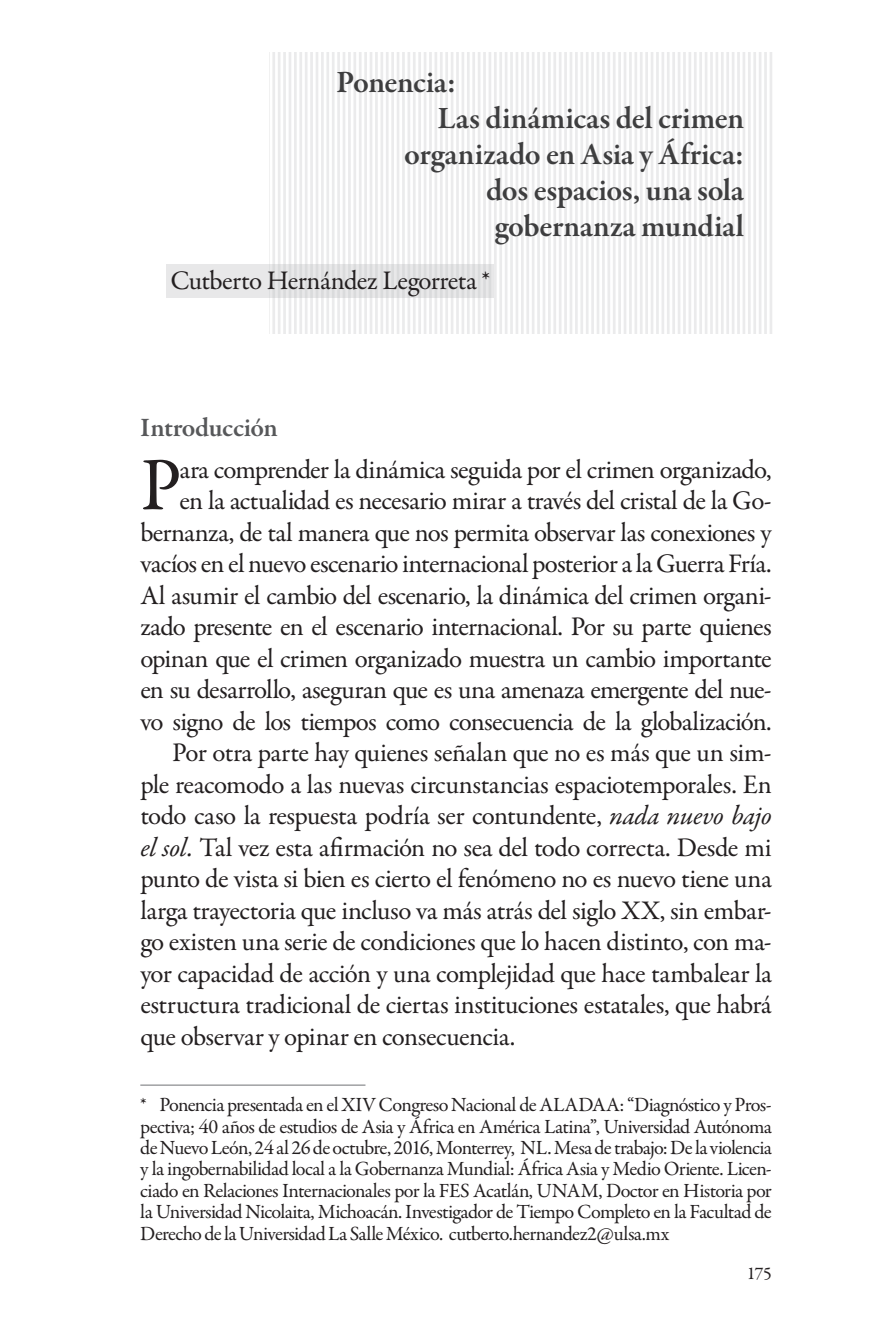
<style>
.page{position:relative;width:893px;height:1340px;background:#fff}
.page>*{position:absolute;margin:0;border:0;box-sizing:border-box;transform-origin:0 0}
.Parrafo_con_capitula{font:75.6px "Garamond Premr Pro";color:#231f20}
.t1{font:600 31.5px "Garamond Premr Pro";color:#3e3e3f}
.Cuerpo_de_texto{font:27px/31.5px "Garamond Premr Pro";letter-spacing:-.02em;color:#231f20;text-align:justify}
.Parrafo_con_capitula-2{font:27px/31.5px "Garamond Premr Pro";letter-spacing:-.03em;color:#231f20;text-align:right}
.Título_secundario_ok{font:600 27px "Garamond Premr Pro";color:#57585a}
.Pie_de_nota__con_lin{font:20.25px/21.4px "Garamond Premr Pro";letter-spacing:-.035em;color:#231f20;text-align:justify}
.t2{font:18px "Garamond Premr Pro";color:#231f20}
.s1{font-style:italic}
</style>
<div class="page">
<div style="left:166px;top:264px;width:328px;height:34px;background:#e8e8e9"></div>
<img style="left:272px;top:52px;width:500px;height:281px">
<hr style="left:140px;top:1084px;width:225px;height:1px;background:#808285">
<p class="t1" style="left:336px;top:63px;width:121px">Ponencia:</p>
<p class="t1" style="left:437px;top:99px;width:308px">Las dinámicas del crimen</p>
<p class="t1" style="left:404px;top:135px;width:341px">organizado en Asia y África:</p>
<p class="t1" style="left:486px;top:171px;width:260px">dos espacios, una sola</p>
<p class="t1" style="left:494px;top:207px;width:251px">gobernanza mundial</p>
<p class="Cuerpo_de_texto" style="left:170px;top:265px;width:321px">Cutberto Hernández Legorreta *</p>
<p class="Título_secundario_ok" style="left:140px;top:411px;width:139px">Introducción</p>
<p class="Parrafo_con_capitula" style="left:140px;top:439px;width:43px">P</p>
<p class="Parrafo_con_capitula-2" style="left:140px;top:454px;width:633px">ara comprender la dinámica seguida por el crimen organizado,<br>en la actualidad es necesario mirar a través del cristal de la Go&shy;bernanza, de tal manera que nos permita observar las conexiones y vacíos en el nuevo escenario internacional posterior a la Guerra Fría.<br>Al asumir el cambio del escenario, la dinámica del crimen organi&shy;zado presente en el escenario internacional. Por su parte quienes opinan que el crimen organizado muestra un cambio importante en su desarrollo, aseguran que es una amenaza emergente del nue&shy;vo signo de los tiempos como consecuencia de la globalización.</p>
<p class="Cuerpo_de_texto" style="left:140px;top:737px;width:633px;text-indent:32px">Por otra parte hay quienes señalan que no es más que un sim&shy;ple reacomodo a las nuevas circunstancias espaciotemporales. En todo caso la respuesta podría ser contundente, <span class="s1">nada nuevo bajo el sol.</span> Tal vez esta afirmación no sea del todo correcta. Desde mi punto de vista si bien es cierto el fenómeno no es nuevo tiene una larga trayectoria que incluso va más atrás del siglo XX, sin embar&shy;go existen una serie de condiciones que lo hacen distinto, con ma&shy;yor capacidad de acción y una complejidad que hace tambalear la estructura tradicional de ciertas instituciones estatales, que habrá que observar y opinar en consecuencia.</p>
<p class="Pie_de_nota__con_lin" style="left:140px;top:1094px;width:633px">* Ponencia presentada en el XIV Congreso Nacional de ALADAA: “Diagnóstico y Pros&shy;pectiva; 40 años de estudios de Asia y África en América Latina”, Universidad Autónoma de Nuevo León, 24 al 26 de octubre, 2016, Monterrey, NL. Mesa de trabajo: De la violencia y la ingobernabilidad local a la Gobernanza Mundial: África Asia y Medio Oriente. Licen&shy;ciado en Relaciones Internacionales por la FES Acatlán, UNAM, Doctor en Historia por la Universidad Nicolaita, Michoacán. Investigador de Tiempo Completo en la Facultad de Derecho de la Universidad La Salle México. cutberto.hernandez2@ulsa.mx</p>
<p class="t2" style="left:747px;top:1262px;width:26px">175</p>
</div>
